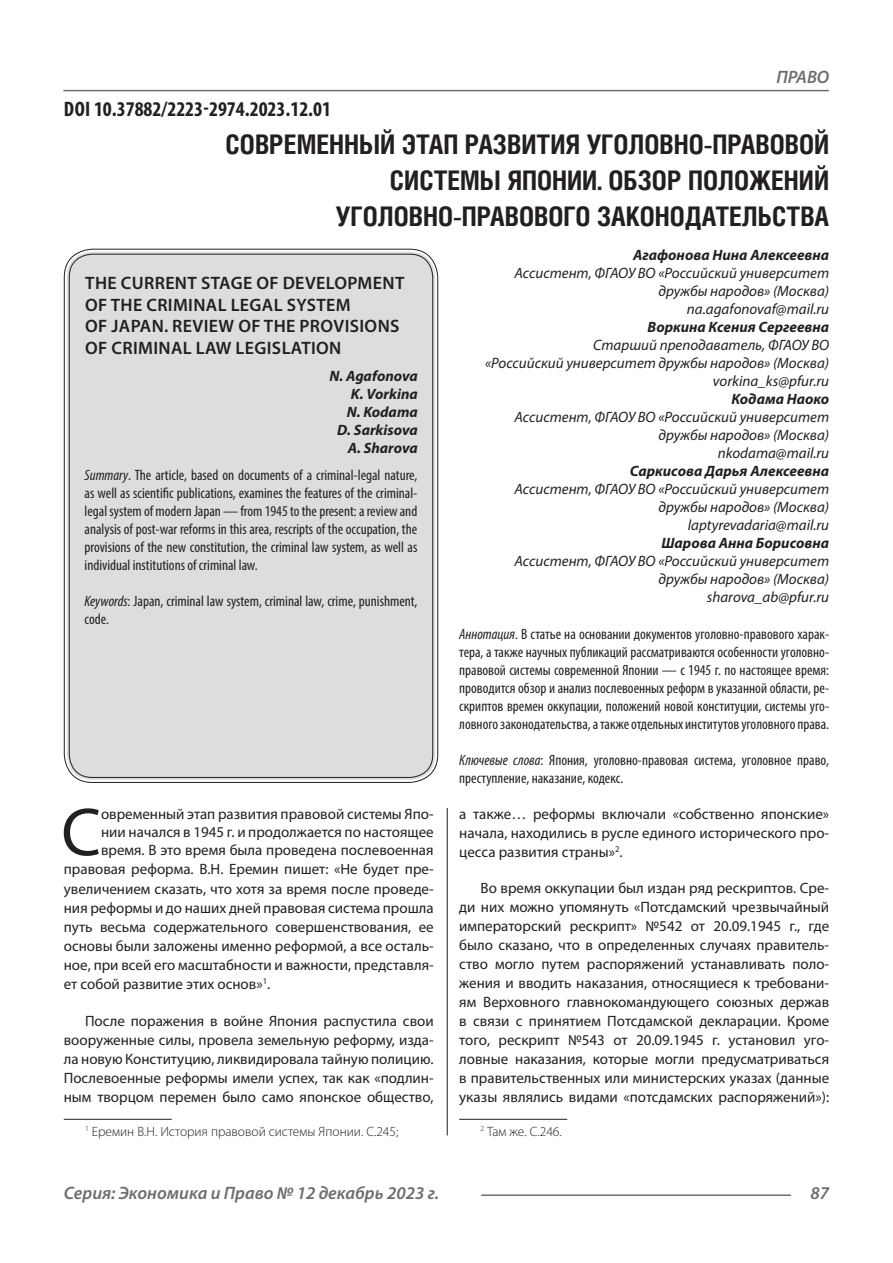
<style>
.page{position:relative;width:893px;height:1263px;background:#fff}
.page>*{position:absolute;margin:0;border:0;box-sizing:border-box;transform-origin:0 0}
.Статья_текст_первый{font:68.4px "Myriad Pro";color:#231f20}
.Статья_название{font:700 27px/36px "Helios Cond C";color:#231f20;text-align:right}
.ДОИ{font:700 condensed 21px "Myriad Pro";color:#231f20}
.Статья_название_англ{font:600 18px/21.6px "Myriad Pro";letter-spacing:.02em;color:#231f20}
.t1{font:italic 600 18px "Myriad Pro";color:#6c6d70}
.Статья_текст{font:15px/19px "Myriad Pro";color:#231f20;text-align:justify}
.Статья_аннотация_тек{font:condensed 15px/18px "Myriad Pro";color:#231f20;text-align:justify}
.Статья_текст_первый-2{font:15px "Myriad Pro";color:#231f20}
.Статья_автор_инфо{font:italic 15px/18px "Myriad Pro";color:#231f20;text-align:right}
.Статья_аннотация_анг{font:condensed 15px/18px "Myriad Pro";color:#231f20;text-align:justify}
.Статья_автор_инфо-2{font:italic 700 15px "Myriad Pro";color:#231f20}
.Статья_автор_англ{font:italic 700 15px "Myriad Pro";color:#231f20}
.Сноска{font:300 13.5px "Myriad Pro";color:#231f20}
.s1{font-style:italic}
</style>
<div class="page">
<hr style="left:447px;top:128px;width:1px;height:1007px;background:#231f20">
<hr style="left:63px;top:90px;width:766px;height:1px;background:#6c6d70">
<hr style="left:481px;top:1194px;width:310px;height:2px;background:#6c6d70">
<div style="left:443px;top:128px;width:10px;height:680px;background:#fff"></div>
<div style="left:67px;top:252px;width:368px;height:528px;background:#dcdddf;border-radius:26px"></div>
<hr style="left:64px;top:1119px;width:108px;height:1px;background:#231f20">
<hr style="left:459px;top:1119px;width:108px;height:1px;background:#231f20">
<p class="ДОИ" style="left:64px;top:96px;width:269px">DOI 10.37882/2223-2974.2023.12.01</p>
<p class="t1" style="left:776px;top:66px;width:54px">ПРАВО</p>
<p class="Статья_название" style="left:226px;top:125px;width:605px">СОВРЕМЕННЫЙ ЭТАП РАЗВИТИЯ УГОЛОВНО-ПРАВОВОЙ<br>СИСТЕМЫ ЯПОНИИ. ОБЗОР ПОЛОЖЕНИЙ<br>УГОЛОВНО-ПРАВОВОГО ЗАКОНОДАТЕЛЬСТВА</p>
<p class="Статья_автор_инфо-2" style="left:633px;top:245px;width:198px">Агафонова Нина Алексеевна</p>
<p class="Статья_автор_инфо" style="left:515px;top:264px;width:316px">Ассистент, ФГАОУ ВО «Российский университет дружбы народов» (Москва)</p>
<p class="Статья_автор_инфо" style="left:687px;top:300px;width:144px">na.agafonovaf@mail.ru</p>
<p class="Статья_автор_инфо-2" style="left:648px;top:317px;width:183px">Воркина Ксения Сергеевна</p>
<p class="Статья_автор_инфо" style="left:485px;top:336px;width:346px">Старший преподаватель, ФГАОУ ВО<br>«Российский университет дружбы народов» (Москва)</p>
<p class="Статья_автор_инфо" style="left:713px;top:372px;width:118px">vorkina_ks@pfur.ru</p>
<p class="Статья_автор_инфо-2" style="left:731px;top:389px;width:99px">Кодама Наоко</p>
<p class="Статья_автор_инфо" style="left:515px;top:408px;width:316px">Ассистент, ФГАОУ ВО «Российский университет дружбы народов» (Москва)</p>
<p class="Статья_автор_инфо" style="left:718px;top:444px;width:113px">nkodama@mail.ru</p>
<p class="Статья_автор_инфо-2" style="left:630px;top:461px;width:201px">Саркисова Дарья Алексеевна</p>
<p class="Статья_автор_инфо" style="left:515px;top:480px;width:316px">Ассистент, ФГАОУ ВО «Российский университет дружбы народов» (Москва)</p>
<p class="Статья_автор_инфо" style="left:688px;top:516px;width:143px">laptyrevadaria@mail.ru</p>
<p class="Статья_автор_инфо-2" style="left:661px;top:533px;width:169px">Шарова Анна Борисовна</p>
<p class="Статья_автор_инфо" style="left:515px;top:552px;width:316px">Ассистент, ФГАОУ ВО «Российский университет дружбы народов» (Москва)</p>
<p class="Статья_автор_инфо" style="left:707px;top:588px;width:124px">sharova_ab@pfur.ru</p>
<p class="Статья_аннотация_тек" style="left:459px;top:625px;width:371px"><span class="s1">Аннотация</span>. В статье на основании документов уголовно-правового харак&shy;тера, а также научных публикаций рассматриваются особенности уголовно&shy;правовой системы современной Японии — с 1945 г. по настоящее время: проводится обзор и анализ послевоенных реформ в указанной области, ре&shy;скриптов времен оккупации, положений новой конституции, системы уго&shy;ловного законодательства, а также отдельных институтов уголовного права.</p>
<p class="Статья_аннотация_тек" style="left:459px;top:751px;width:371px"><span class="s1">Ключевые слова</span>: Япония, уголовно-правовая система, уголовное право, преступление, наказание, кодекс.</p>
<p class="Статья_название_англ" style="left:85px;top:272px;width:321px">THE CURRENT STAGE OF DEVELOPMENT<br>OF THE CRIMINAL LEGAL SYSTEM<br>OF JAPAN. REVIEW OF THE PROVISIONS<br>OF CRIMINAL LAW LEGISLATION</p>
<p class="Статья_автор_англ" style="left:330px;top:366px;width:90px">N. Agafonova</p>
<p class="Статья_автор_англ" style="left:351px;top:384px;width:68px">K. Vorkina</p>
<p class="Статья_автор_англ" style="left:347px;top:402px;width:73px">N. Kodama</p>
<p class="Статья_автор_англ" style="left:337px;top:420px;width:82px">D. Sarkisova</p>
<p class="Статья_автор_англ" style="left:348px;top:438px;width:71px">A. Sharova</p>
<p class="Статья_аннотация_анг" style="left:85px;top:466px;width:334px"><span class="s1">Summary</span>. The article, based on documents of a criminal-legal nature, as well as scientific publications, examines the features of the criminal&shy;legal system of modern Japan — from 1945 to the present: a review and analysis of post-war reforms in this area, rescripts of the occupation, the provisions of the new constitution, the criminal law system, as well as individual institutions of criminal law.</p>
<p class="Статья_аннотация_анг" style="left:85px;top:592px;width:334px"><span class="s1">Keywords</span>: Japan, criminal law system, criminal law, crime, punishment, code.</p>
<p class="Статья_текст_первый" style="left:61px;top:790px;width:41px">С</p>
<p class="Статья_текст_первый-2" style="left:101px;top:805px;width:334px">овременный этап развития правовой системы Япо-</p>
<p class="Статья_текст_первый-2" style="left:101px;top:823px;width:334px">нии начался в 1945 г. и продолжается по настоящее</p>
<p class="Статья_текст_первый-2" style="left:101px;top:841px;width:334px">время. В это время была проведена послевоенная</p>
<p class="Статья_текст_первый-2" style="left:64px;top:860px;width:371px">правовая реформа. В.Н. Еремин пишет: «Не будет пре-</p>
<p class="Статья_текст_первый-2" style="left:64px;top:879px;width:371px">увеличением сказать, что хотя за время после проведе-</p>
<p class="Статья_текст_первый-2" style="left:64px;top:898px;width:371px">ния реформы и до наших дней правовая система прошла</p>
<p class="Статья_текст_первый-2" style="left:64px;top:918px;width:371px">путь весьма содержательного совершенствования, ее</p>
<p class="Статья_текст_первый-2" style="left:64px;top:937px;width:371px">основы были заложены именно реформой, а все осталь-</p>
<p class="Статья_текст_первый-2" style="left:64px;top:956px;width:371px">ное, при всей его масштабности и важности, представля-</p>
<p class="Статья_текст_первый-2" style="left:64px;top:975px;width:208px">ет собой развитие этих основ»<sup>1</sup>.</p>
<p class="Статья_текст" style="left:64px;top:1011px;width:371px;text-indent:21px">После поражения в войне Япония распустила свои вооруженные силы, провела земельную реформу, изда&shy;ла новую Конституцию, ликвидировала тайную полицию.<br>Послевоенные реформы имели успех, так как «подлин&shy;ным творцом перемен было само японское общество,</p>
<p class="Сноска" style="left:85px;top:1123px;width:315px"><sup>1</sup> Еремин В.Н. История правовой системы Японии. С.245;</p>
<p class="Статья_текст" style="left:459px;top:804px;width:371px">а также… реформы включали «собственно японские» начала, находились в русле единого исторического про&shy;цесса развития страны»<sup>2</sup>.</p>
<p class="Статья_текст" style="left:459px;top:878px;width:371px;text-indent:21px">Во время оккупации был издан ряд рескриптов. Сре&shy;ди них можно упомянуть «Потсдамский чрезвычайный императорский рескрипт» №542 от 20.09.1945 г., где было сказано, что в определенных случаях правитель&shy;ство могло путем распоряжений устанавливать поло&shy;жения и вводить наказания, относящиеся к требовани&shy;ям Верховного главнокомандующего союзных держав в связи с принятием Потсдамской декларации. Кроме того, рескрипт №543 от 20.09.1945 г. установил уго&shy;ловные наказания, которые могли предусматриваться в правительственных или министерских указах (данные указы являлись видами «потсдамских распоряжений»):</p>
<p class="Сноска" style="left:480px;top:1123px;width:83px"><sup>2</sup> Там же. С.246.</p>
<p class="t1" style="left:64px;top:1182px;width:377px">Серия: Экономика и Право № 12 декабрь 2023 г.</p>
<p class="t1" style="left:810px;top:1182px;width:20px">87</p>
</div>
